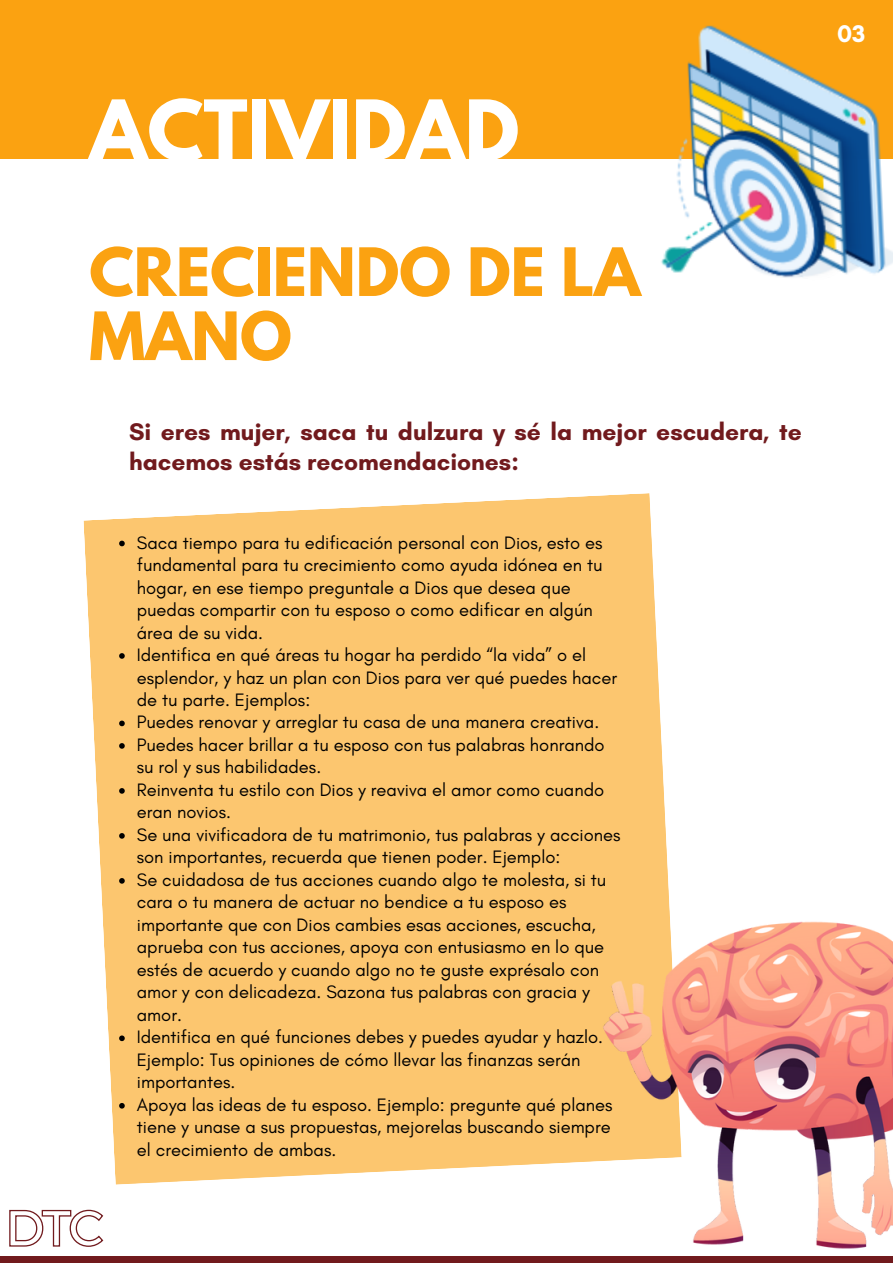
<style>
.page{position:relative;width:893px;height:1264px;background:#fff}
.page>*{position:absolute;margin:0;border:0;box-sizing:border-box;transform-origin:0 0}
.t1{font:700 74.25px "League Spartan";color:#fff}
.t2{font:700 58.95px/64.1px "League Spartan";color:#fba211}
.t3{font:700 24.6px/30.3px "Glacial Indifference";color:#711a1d}
.t4{font:700 24.6px "Glacial Indifference";color:#fff}
.t5{font:18.3px/22.5px "Glacial Indifference";color:#000}
</style>
<div class="page">
<div style="left:0;top:0;width:892px;height:159px;background:#fba211"></div>
<svg style="left:9px;top:1209px;width:95px;height:38px"></svg>
<div style="left:0;top:1256px;width:892px;height:6px;background:#711a1d"></div>
<img style="left:661px;top:25px;width:231px;height:253px">
<svg style="left:83px;top:493px;width:584px;height:691px;background:#fcca79"></svg>
<svg style="left:119px;top:540px;width:6px;height:6px"></svg>
<svg style="left:119px;top:653px;width:6px;height:5px"></svg>
<svg style="left:119px;top:720px;width:6px;height:6px"></svg>
<svg style="left:119px;top:743px;width:6px;height:5px"></svg>
<svg style="left:119px;top:788px;width:6px;height:5px"></svg>
<svg style="left:119px;top:833px;width:6px;height:5px"></svg>
<svg style="left:119px;top:878px;width:6px;height:5px"></svg>
<svg style="left:119px;top:1035px;width:6px;height:6px"></svg>
<svg style="left:119px;top:1102px;width:6px;height:6px"></svg>
<img style="left:560px;top:852px;width:332px;height:397px">
<p class="t1" style="left:89px;top:94px;width:431px">ACTIVIDAD</p>
<p class="t2" style="left:89px;top:248px;width:552px">CRECIENDO DE LA<br>MANO</p>
<p class="t3" style="left:129px;top:416px;width:674px">Si eres mujer, saca tu dulzura y sé la mejor escudera, te hacemos estás recomendaciones:</p>
<p class="t5" style="left:137px;top:531px;width:467px">Saca tiempo para tu edificación personal con Dios, esto es fundamental para tu crecimiento como ayuda idónea en tu hogar, en ese tiempo preguntale a Dios que desea que puedas compartir con tu esposo o como edificar en algún área de su vida.</p>
<p class="t5" style="left:137px;top:643px;width:482px">Identifica en qué áreas tu hogar ha perdido “la vida” o el esplendor, y haz un plan con Dios para ver qué puedes hacer de tu parte. Ejemplos:</p>
<p class="t5" style="left:137px;top:710px;width:464px">Puedes renovar y arreglar tu casa de una manera creativa.</p>
<p class="t5" style="left:137px;top:733px;width:469px">Puedes hacer brillar a tu esposo con tus palabras honrando su rol y sus habilidades.</p>
<p class="t5" style="left:137px;top:778px;width:469px">Reinventa tu estilo con Dios y reaviva el amor como cuando eran novios.</p>
<p class="t5" style="left:137px;top:823px;width:485px">Se una vivificadora de tu matrimonio, tus palabras y acciones son importantes, recuerda que tienen poder. Ejemplo:</p>
<p class="t5" style="left:137px;top:868px;width:471px">Se cuidadosa de tus acciones cuando algo te molesta, si tu cara o tu manera de actuar no bendice a tu esposo es importante que con Dios cambies esas acciones, escucha, aprueba con tus acciones, apoya con entusiasmo en lo que estés de acuerdo y cuando algo no te guste exprésalo con amor y con delicadeza. Sazona tus palabras con gracia y amor.</p>
<p class="t5" style="left:137px;top:1025px;width:468px">Identifica en qué funciones debes y puedes ayudar y hazlo.<br>Ejemplo: Tus opiniones de cómo llevar las finanzas serán importantes.</p>
<p class="t5" style="left:137px;top:1093px;width:477px;text-align:justify">Apoya las ideas de tu esposo. Ejemplo: pregunte qué planes tiene y unase a sus propuestas, mejorelas buscando siempre el crecimiento de ambas.</p>
<p class="t4" style="left:837px;top:18px;width:30px">03</p>
</div>
